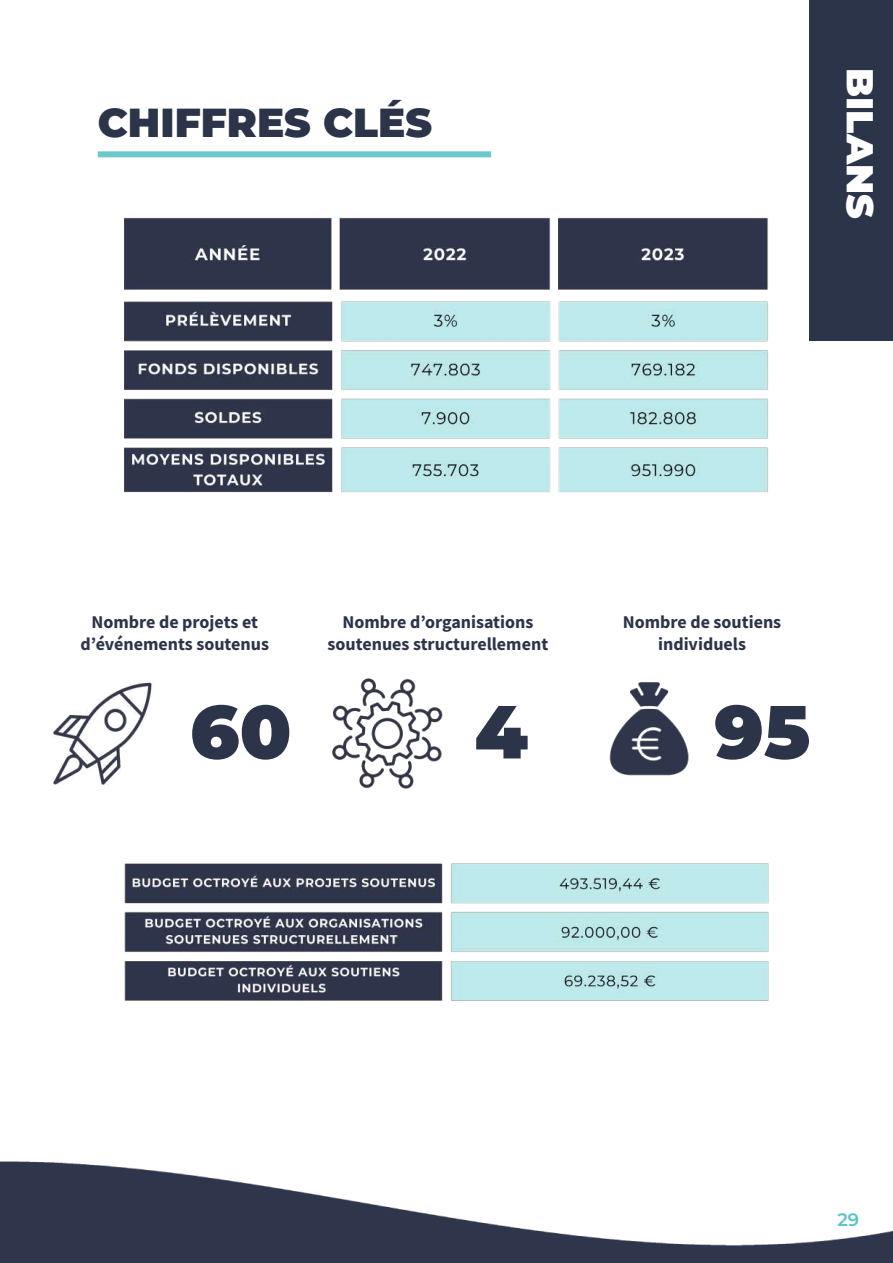
<style>
.page{position:relative;width:893px;height:1263px;background:#fff}
.page>*{position:absolute;margin:0;border:0;box-sizing:border-box;transform-origin:0 0}
.t1{font:900 75px "Montserrat";color:#2c3449}
.t2{font:900 40.5px "Montserrat";color:#2c3449}
.t3{font:900 37.5px "Montserrat";color:#fff}
.t4{font:700 18px/21.6px "Source Sans Pro";color:#2c3449;text-align:center}
.t5{font:600 18px "Montserrat";color:#59c4c6}
</style>
<div class="page">
<div style="left:98px;top:151px;width:393px;height:6px;background:#6bc9cb"></div>
<img style="left:124px;top:217px;width:644px;height:276px">
<img style="left:0;top:1161px;width:893px;height:102px">
<img style="left:52px;top:682px;width:100px;height:103px">
<img style="left:609px;top:682px;width:80px;height:94px">
<img style="left:124px;top:863px;width:645px;height:138px">
<img style="left:332px;top:678px;width:111px;height:111px">
<div style="left:809px;top:0;width:84px;height:340px;background:#2c3449"></div>
<h2 class="t2" style="left:98px;top:92px;width:336px">CHIFFRES CLÉS</h2>
<h3 class="t3" style="left:888px;top:68px;width:152px;rotate:90deg">BILANS</h3>
<p class="t4" style="left:81px;top:611px;width:190px">Nombre de projets et d’événements soutenus</p>
<p class="t4" style="left:328px;top:611px;width:222px">Nombre d’organisations soutenues structurellement</p>
<p class="t4" style="left:623px;top:611px;width:160px">Nombre de soutiens individuels</p>
<h1 class="t1" style="left:190px;top:675px;width:103px">60</h1>
<h1 class="t1" style="left:474px;top:675px;width:55px">4</h1>
<h1 class="t1" style="left:714px;top:675px;width:97px">95</h1>
<p class="t5" style="left:837px;top:1207px;width:23px">29</p>
</div>
